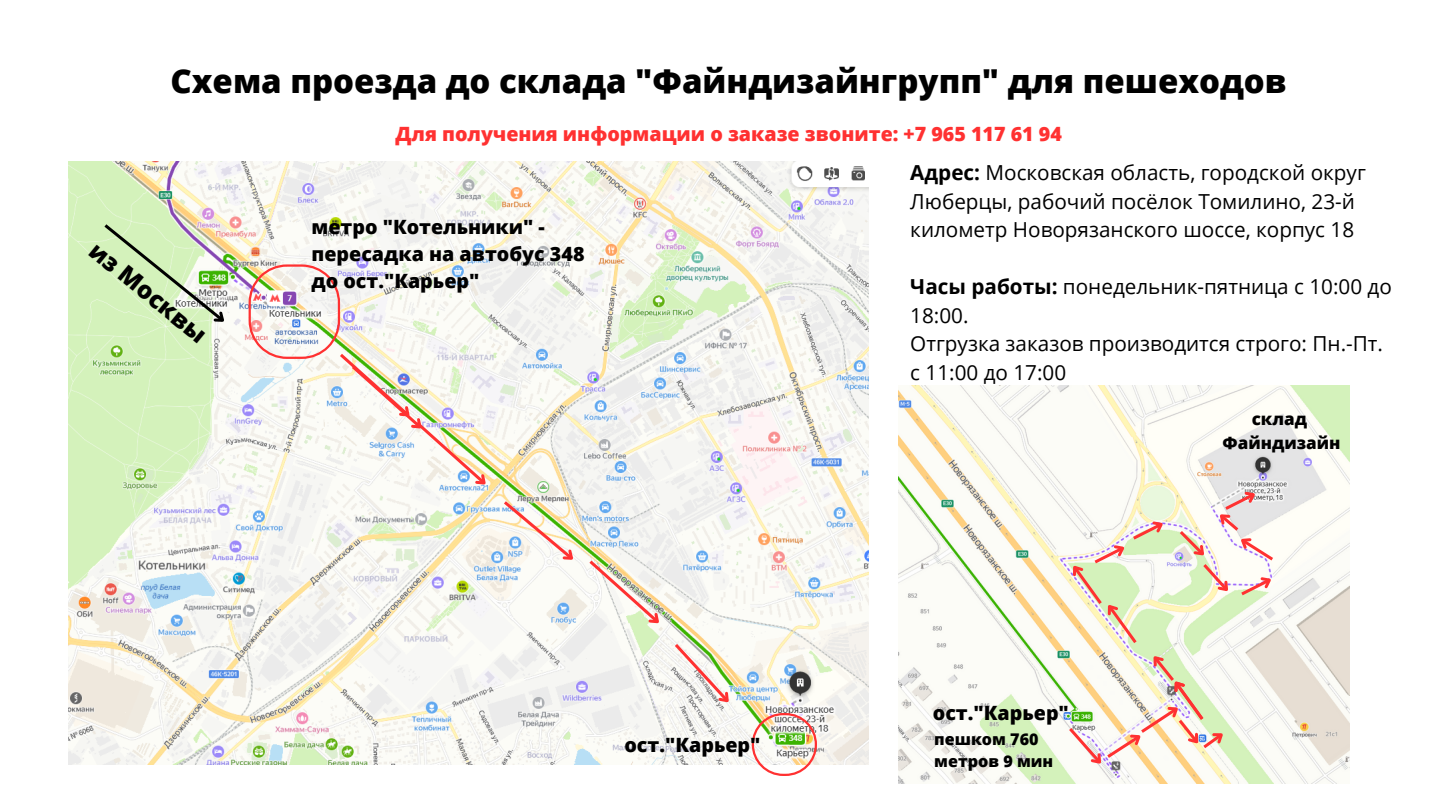
<style>
.page{position:relative;width:1440px;height:810px;background:#fff}
.page>*{position:absolute;margin:0;border:0;box-sizing:border-box;transform-origin:0 0}
.t1{font:800 32.9px "Open Sans";color:#000}
.t2{font:800 24.3px "Open Sans";color:#000}
.t3{font:20.7px/28.5px "Open Sans";color:#000}
.t4{font:800 19.7px/27.3px "Open Sans";color:#000}
.t5{font:800 19.7px "Open Sans";color:#ff3131}
.t6{font:800 17px "Open Sans";color:#000}
.t7{font:800 16.1px/22.4px "Open Sans";color:#000}
.s1{font-weight:700}
</style>
<div class="page">
<img style="left:69px;top:162px;width:800px;height:603px">
<svg style="left:101px;top:221px;width:131px;height:109px;background:#cde1b7"></svg>
<svg style="left:501px;top:498px;width:166px;height:134px"></svg>
<img style="left:898px;top:385px;width:452px;height:399px">
<svg style="left:672px;top:641px;width:65px;height:69px"></svg>
<svg style="left:752px;top:713px;width:65px;height:63px"></svg>
<svg style="left:249px;top:264px;width:245px;height:229px"></svg>
<svg style="left:1065px;top:485px;width:213px;height:287px"></svg>
<p class="t1" style="left:171px;top:58px;width:1118px">Схема проезда до склада "Файндизайнгрупп" для пешеходов</p>
<p class="t2" style="left:103px;top:234px;width:145px;rotate:39deg">из Москвы</p>
<p class="t5" style="left:396px;top:120px;width:668px">Для получения информации о заказе звоните: +7 965 117 61 94</p>
<p class="t4" style="left:311px;top:212px;width:275px">метро "Котельники" - пересадка на автобус 348 до ост."Карьер"</p>
<p class="t4" style="left:624px;top:731px;width:138px">ост."Карьер"</p>
<p class="t3" style="left:910px;top:158px;width:457px"><span class="s1">Адрес:</span> Московская область, городской округ<br>Люберцы, рабочий посёлок Томилино, 23-й километр Новорязанского шоссе, корпус 18</p>
<p class="t3" style="left:910px;top:272px;width:483px"><span class="s1">Часы работы:</span> понедельник-пятница с 10:00 до<br>18:00.</p>
<p class="t3" style="left:910px;top:329px;width:474px">Отгрузка заказов производится строго: Пн.-Пт. с 11:00 до 17:00</p>
<p class="t4" style="left:933px;top:698px;width:138px">ост."Карьер"</p>
<p class="t7" style="left:934px;top:727px;width:121px">пешком 760 метров 9 мин</p>
<p class="t6" style="left:1252px;top:407px;width:57px">склад</p>
<p class="t6" style="left:1223px;top:431px;width:119px">Файндизайн</p>
</div>
